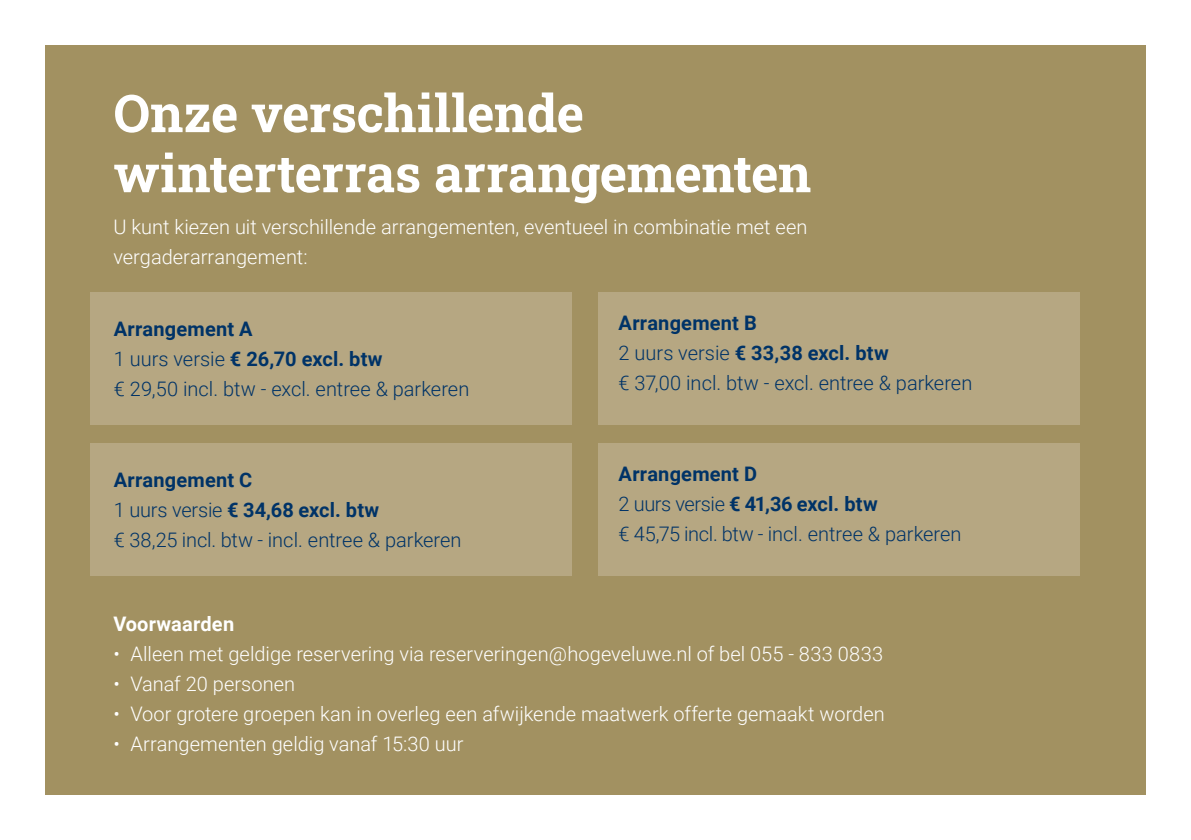
<style>
.page{position:relative;width:1191px;height:840px;background:#fff}
.page>*{position:absolute;margin:0;border:0;box-sizing:border-box;transform-origin:0 0}
.t1{font:700 52px/60px "Roboto Slab";letter-spacing:-.01em;color:#fff}
.t2{font:300 20px/30px "Roboto";color:#003367}
.t3{font:300 20px/30px "Roboto";color:#fff}
.t4{font:700 20px "Roboto";letter-spacing:.01em;color:#fff}
.s1{font-weight:700}
</style>
<div class="page">
<div style="left:45px;top:45px;width:1100px;height:749px;background:#a29161"></div>
<div style="left:91px;top:292px;width:481px;height:132px;background:#b6a782"></div>
<div style="left:91px;top:443px;width:481px;height:132px;background:#b6a782"></div>
<div style="left:599px;top:292px;width:480px;height:132px;background:#b6a782"></div>
<div style="left:599px;top:443px;width:480px;height:132px;background:#b6a782"></div>
<h1 class="t1" style="left:113px;top:82px;width:699px">Onze verschillende winterterras arrangementen</h1>
<p class="t3" style="left:113px;top:211px;width:695px">U kunt kiezen uit verschillende arrangementen, eventueel in combinatie met een vergaderarrangement:</p>
<p class="t2" style="left:114px;top:313px;width:357px"><span class="s1">Arrangement A<br></span>1 uurs versie <span class="s1">€ 26,70 excl. btw<br></span>€ 29,50 incl. btw - excl. entree &amp; parkeren</p>
<p class="t2" style="left:114px;top:463px;width:349px"><span class="s1">Arrangement C<br></span>1 uurs versie <span class="s1">€ 34,68 excl. btw<br></span>€ 38,25 incl. btw - incl. entree &amp; parkeren</p>
<p class="t2" style="left:618px;top:307px;width:355px"><span class="s1">Arrangement B<br></span>2 uurs versie <span class="s1">€ 33,38 excl. btw<br></span>€ 37,00 incl. btw - excl. entree &amp; parkeren</p>
<p class="t2" style="left:618px;top:457px;width:344px"><span class="s1">Arrangement D<br></span>2 uurs versie <span class="s1">€ 41,36 excl. btw<br></span>€ 45,75 incl. btw - incl. entree &amp; parkeren</p>
<p class="t4" style="left:113px;top:609px;width:122px">Voorwaarden</p>
<p class="t3" style="left:113px;top:637px;width:771px">• Alleen met geldige reservering via reserveringen@hogeveluwe.nl of bel 055 - 833 0833</p>
<p class="t3" style="left:113px;top:667px;width:183px">• Vanaf 20 personen</p>
<p class="t3" style="left:113px;top:697px;width:773px">• Voor grotere groepen kan in overleg een afwijkende maatwerk offerte gemaakt worden</p>
<p class="t3" style="left:113px;top:727px;width:351px">• Arrangementen geldig vanaf 15:30 uur</p>
</div>
